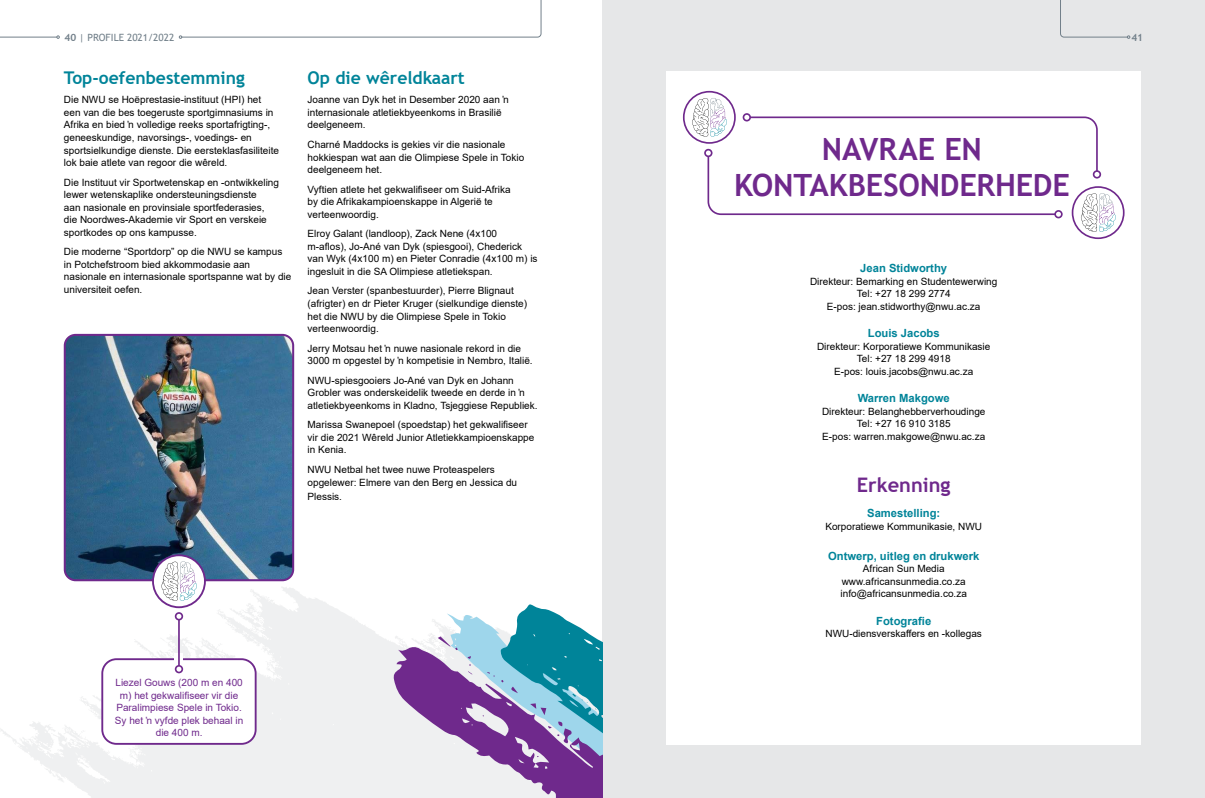
<style>
.page{position:relative;width:1205px;height:798px;background:#fff}
.page>*{position:absolute;margin:0;border:0;box-sizing:border-box;transform-origin:0 0}
.t1{font:700 30.62px/36.8px "Trebuchet MS";letter-spacing:-.005em;color:#6f298c;text-align:center}
.t2{font:700 20px "Trebuchet MS";color:#6f298c}
.t3{font:700 17.5px "Trebuchet MS";color:#008499}
.t4{font:700 11.25px "Arial";color:#008499}
.t5{font:10px/12.5px "Arial";color:#000}
.t6{font:10px/12.5px "Arial";color:#6f298c;text-align:center}
.t7{font:10px "Trebuchet MS";color:#72808a}
.t8{font:700 10px "Trebuchet MS";color:#72808a}
.s1{font-weight:700}
</style>
<div class="page">
<div style="left:603px;top:0;width:602px;height:797px;background:#e6e7e8"></div>
<div style="left:666px;top:71px;width:475px;height:673px;background:#fff"></div>
<div style="left:683px;top:91px;width:53px;height:53px;border:2px solid #6f298c;border-radius:50%"></div>
<div style="left:1071px;top:186px;width:53px;height:53px;border:2px solid #6f298c;border-radius:50%"></div>
<svg style="left:692px;top:98px;width:423px;height:134px"></svg>
<div style="left:1054px;top:210px;width:8px;height:8px;border:2px solid #6f298c;border-radius:50%"></div>
<div style="left:704px;top:149px;width:8px;height:8px;border:2px solid #6f298c;border-radius:50%"></div>
<svg style="left:0;top:585px;width:603px;height:212px;fill:#f5f6f6"></svg>
<div style="left:102px;top:659px;width:154px;height:84px;background:#fff;border-radius:14px"></div>
<div style="left:101px;top:658px;width:156px;height:86px;border:2px solid #6f298c;border-radius:14px"></div>
<img style="left:66px;top:336px;width:226px;height:243px">
<div style="left:64px;top:334px;width:230px;height:247px;border:2px solid #6f298c;border-radius:11px"></div>
<svg style="left:153px;top:555px;width:52px;height:52px"></svg>
<div style="left:152px;top:554px;width:54px;height:54px;border:2px solid #6f298c;border-radius:50%"></div>
<svg style="left:161px;top:561px;width:35px;height:39px"></svg>
<div style="left:175px;top:653px;width:8px;height:9px;background:#fff"></div>
<svg style="left:393px;top:603px;width:210px;height:194px"></svg>
<hr style="left:178px;top:619px;width:2px;height:46px;background:#6f298c">
<div style="left:175px;top:612px;width:8px;height:8px;border:2px solid #6f298c;border-radius:50%"></div>
<div style="left:175px;top:664px;width:8px;height:9px;border:2px solid #6f298c;border-radius:50%"></div>
<svg style="left:1060px;top:0;width:70px;height:39px"></svg>
<hr style="left:0;top:37px;width:57px;height:1px;background:#72808a">
<svg style="left:179px;top:0;width:363px;height:39px"></svg>
<p class="t7" style="left:65px;top:31px;width:111px"><span class="s1">40</span> | PROFILE 2021/2022</p>
<p class="t8" style="left:1131px;top:31px;width:13px">41</p>
<h3 class="t3" style="left:64px;top:67px;width:182px">Top-oefenbestemming</h3>
<p class="t5" style="left:64px;top:94px;width:217px">Die NWU se Hoëprestasie-instituut (HPI) het een van die bes toegeruste sportgimnasiums in Afrika en bied ŉ volledige reeks sportafrigting-, geneeskundige, navorsings-, voedings- en sportsielkundige dienste. Die eersteklasfasiliteite lok baie atlete van regoor die wêreld.</p>
<p class="t5" style="left:64px;top:176px;width:217px">Die Instituut vir Sportwetenskap en -ontwikkeling lewer wetenskaplike ondersteuningsdienste<br>aan nasionale en provinsiale sportfederasies, die Noordwes-Akademie vir Sport en verskeie sportkodes op ons kampusse.</p>
<p class="t5" style="left:64px;top:245px;width:229px">Die moderne “Sportdorp” op die NWU se kampus in Potchefstroom bied akkommodasie aan nasionale en internasionale sportspanne wat by die universiteit oefen.</p>
<h3 class="t3" style="left:308px;top:67px;width:159px">Op die wêreldkaart</h3>
<p class="t5" style="left:308px;top:94px;width:203px">Joanne van Dyk het in Desember 2020 aan ŉ internasionale atletiekbyeenkoms in Brasilië deelgeneem.</p>
<p class="t5" style="left:308px;top:138px;width:218px">Charné Maddocks is gekies vir die nasionale hokkiespan wat aan die Olimpiese Spele in Tokio deelgeneem het.</p>
<p class="t5" style="left:308px;top:183px;width:205px">Vyftien atlete het gekwalifiseer om Suid-Afrika by die Afrikakampioenskappe in Algerië te verteenwoordig.</p>
<p class="t5" style="left:308px;top:227px;width:231px">Elroy Galant (landloop), Zack Nene (4x100 m-aflos), Jo-Ané van Dyk (spiesgooi), Chederick van Wyk (4x100 m) en Pieter Conradie (4x100 m) is ingesluit in die SA Olimpiese atletiekspan.</p>
<p class="t5" style="left:308px;top:284px;width:221px">Jean Verster (spanbestuurder), Pierre Blignaut (afrigter) en dr Pieter Kruger (sielkundige dienste) het die NWU by die Olimpiese Spele in Tokio verteenwoordig.</p>
<p class="t5" style="left:308px;top:341px;width:227px">Jerry Motsau het ŉ nuwe nasionale rekord in die<br>3000 m opgestel by ŉ kompetisie in Nembro, Italië.</p>
<p class="t5" style="left:308px;top:374px;width:231px">NWU-spiesgooiers Jo-Ané van Dyk en Johann<br>Grobler was onderskeidelik tweede en derde in ŉ atletiekbyeenkoms in Kladno, Tsjeggiese Republiek.</p>
<p class="t5" style="left:308px;top:418px;width:228px">Marissa Swanepoel (spoedstap) het gekwalifiseer vir die 2021 Wêreld Junior Atletiekkampioenskappe in Kenia.</p>
<p class="t5" style="left:308px;top:463px;width:211px">NWU Netbal het twee nuwe Proteaspelers opgelewer: Elmere van den Berg en Jessica du</p>
<p class="t5" style="left:308px;top:490px;width:36px">Plessis.</p>
<p class="t6" style="left:115px;top:676px;width:130px">Liezel Gouws (200 m en 400 m) het gekwalifiseer vir die<br>Paralimpiese Spele in Tokio.<br>Sy het ŉ vyfde plek behaal in die 400 m.</p>
<h1 class="t1" style="left:734px;top:130px;width:337px">NAVRAE EN<br>KONTAKBESONDERHEDE</h1>
<p class="t4" style="left:860px;top:260px;width:88px">Jean Stidworthy</p>
<p class="t5" style="left:810px;top:275px;width:189px;text-align:center">Direkteur: Bemarking en Studentewerwing<br>Tel: +27 18 299 2774<br>E-pos: jean.stidworthy@nwu.ac.za</p>
<p class="t4" style="left:868px;top:325px;width:73px">Louis Jacobs</p>
<p class="t5" style="left:817px;top:340px;width:175px;text-align:center">Direkteur: Korporatiewe Kommunikasie<br>Tel: +27 18 299 4918<br>E-pos: louis.jacobs@nwu.ac.za</p>
<p class="t4" style="left:857px;top:390px;width:94px">Warren Makgowe</p>
<p class="t5" style="left:822px;top:405px;width:165px;text-align:center">Direkteur: Belanghebberverhoudinge<br>Tel: +27 16 910 3185<br>E-pos: warren.makgowe@nwu.ac.za</p>
<h2 class="t2" style="left:857px;top:471px;width:95px">Erkenning</h2>
<p class="t4" style="left:867px;top:505px;width:75px">Samestelling:</p>
<p class="t5" style="left:825px;top:519px;width:158px">Korporatiewe Kommunikasie, NWU</p>
<p class="t4" style="left:828px;top:547px;width:153px">Ontwerp, uitleg en drukwerk</p>
<p class="t5" style="left:840px;top:562px;width:128px;text-align:center">African Sun Media www.africansunmedia.co.za info@africansunmedia.co.za</p>
<p class="t4" style="left:876px;top:612px;width:57px">Fotografie</p>
<p class="t5" style="left:825px;top:627px;width:158px">NWU-diensverskaffers en -kollegas</p>
</div>
